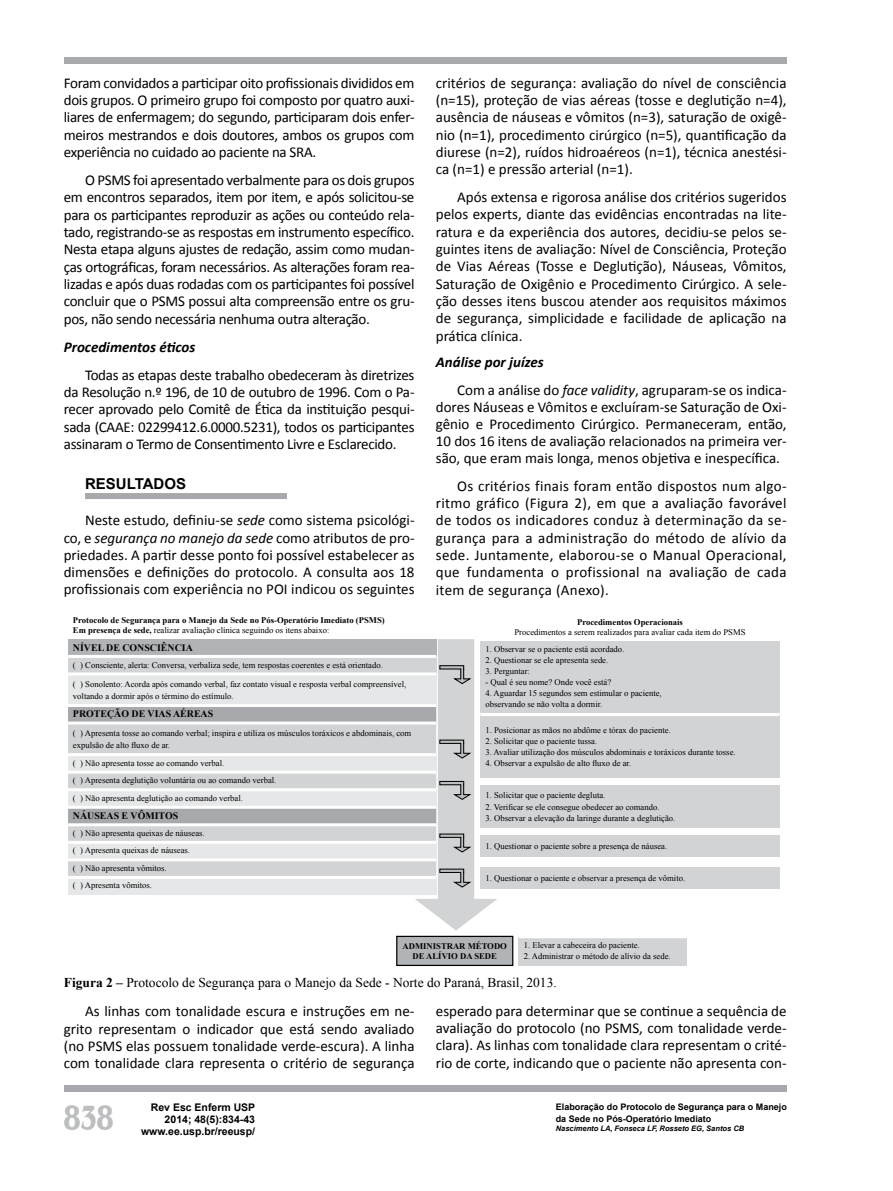
<style>
.page{position:relative;width:893px;height:1191px;background:#fff}
.page>*{position:absolute;margin:0;border:0;box-sizing:border-box;transform-origin:0 0}
.t1{font:700 36px "Benguiat IT Cby BT";color:#bcbec0;scale:.7 1}
.t2{font:15px/17.2px "Calibri";color:#000;text-align:justify}
.t3{font:italic 700 15px "Calibri";color:#000}
.t4{font:700 15px "Arial";color:#000}
.t5{font:13.5px "Times New Roman";color:#000}
.t6{font:700 10.5px/12px "Arial";color:#000;text-align:right}
.t7{font:700 9.9px "Times New Roman";color:#000}
.t8{font:700 9px/12px "Arial";color:#000}
.t9{font:8.7px/17.5px "Times New Roman";color:#000}
.t10{font:700 8.7px/9.9px "Times New Roman";color:#000}
.t11{font:italic 700 7.5px "Arial";color:#000}
.s1{font-style:italic}
.s2{font-weight:400}
.s3{font-weight:700;font-style:italic}
.s4{font-weight:700}
</style>
<div class="page">
<div style="left:64px;top:1084px;width:723px;height:7px;background:#a7a9ac"></div>
<div style="left:64px;top:57px;width:723px;height:7px;background:#a7a9ac"></div>
<div style="left:85px;top:493px;width:202px;height:6px;background:#a7a9ac"></div>
<div style="left:396px;top:935px;width:117px;height:31px;background:#b1b4b6;border:1px solid #000"></div>
<svg style="left:68px;top:639px;width:429px;height:291px"></svg>
<div style="left:480px;top:641px;width:300px;height:71px;background:#d1d3d4"></div>
<div style="left:519px;top:937px;width:168px;height:28px;background:#d1d3d4"></div>
<hr style="left:519px;top:935px;width:168px;height:3px;background:#fff">
<div style="left:480px;top:867px;width:300px;height:22px;background:#d1d3d4"></div>
<div style="left:480px;top:715px;width:300px;height:63px;background:#d1d3d4"></div>
<hr style="left:480px;top:713px;width:300px;height:3px;background:#fff">
<div style="left:480px;top:785px;width:300px;height:43px;background:#d1d3d4"></div>
<div style="left:480px;top:835px;width:300px;height:21px;background:#d1d3d4"></div>
<p class="t2" style="left:64px;top:74px;width:352px">Foram convidados a participar oito profissionais divididos em dois grupos. O primeiro grupo foi composto por quatro auxi&shy;liares de enfermagem; do segundo, participaram dois enfer&shy;meiros mestrandos e dois doutores, ambos os grupos com experiência no cuidado ao paciente na SRA.</p>
<p class="t2" style="left:64px;top:171px;width:352px;text-indent:21px">O PSMS foi apresentado verbalmente para os dois grupos em encontros separados, item por item, e após solicitou-se para os participantes reproduzir as ações ou conteúdo rela&shy;tado, registrando-se as respostas em instrumento específico.<br>Nesta etapa alguns ajustes de redação, assim como mudan&shy;ças ortográficas, foram necessários. As alterações foram rea&shy;lizadas e após duas rodadas com os participantes foi possível concluir que o PSMS possui alta compreensão entre os gru&shy;pos, não sendo necessária nenhuma outra alteração.</p>
<p class="t3" style="left:64px;top:337px;width:133px">Procedimentos éticos</p>
<p class="t2" style="left:64px;top:366px;width:352px;text-indent:21px">Todas as etapas deste trabalho obedeceram às diretrizes da Resolução n.º 196, de 10 de outubro de 1996. Com o Pa&shy;recer aprovado pelo Comitê de Ética da instituição pesqui&shy;sada (CAAE: 02299412.6.0000.5231), todos os participantes assinaram o Termo de Consentimento Livre e Esclarecido.</p>
<p class="t4" style="left:85px;top:473px;width:103px">RESULTADOS</p>
<p class="t2" style="left:64px;top:511px;width:352px;text-indent:21px">Neste estudo, definiu-se <span class="s1">sede</span> como sistema psicológi&shy;co, e <span class="s1">segurança no manejo da sede</span> como atributos de pro&shy;priedades. A partir desse ponto foi possível estabelecer as dimensões e definições do protocolo. A consulta aos 18 profissionais com experiência no POI indicou os seguintes</p>
<p class="t10" style="left:73px;top:615px;width:313px">Protocolo de Segurança para o Manejo da Sede no Pós-Operatório Imediato (PSMS)<br>Em presença de sede, <span class="s2">realizar avaliação clínica seguindo os itens abaixo:</span></p>
<p class="t7" style="left:73px;top:640px;width:121px">NÍVEL DE CONSCIÊNCIA</p>
<p class="t9" style="left:73px;top:656px;width:335px;line-height:18.3px">( ) Consciente, alerta: Conversa, verbaliza sede, tem respostas coerentes e está orientado.<br>( ) Sonolento: Acorda após comando verbal, faz contato visual e resposta verbal compreensível,</p>
<p class="t9" style="left:73px;top:687px;width:162px">voltando a dormir após o término do estímulo.</p>
<p class="t7" style="left:73px;top:707px;width:142px">PROTEÇÃO DE VIAS AÉREAS</p>
<p class="t9" style="left:73px;top:726px;width:340px;line-height:12.3px">( ) Apresenta tosse ao comando verbal; inspira e utiliza os músculos toráxicos e abdominais, com expulsão de alto fluxo de ar.</p>
<p class="t9" style="left:73px;top:755px;width:205px;line-height:17.1px">( ) Não apresenta tosse ao comando verbal.<br>( ) Apresenta deglutição voluntária ou ao comando verbal. ( ) Não apresenta deglutição ao comando verbal.</p>
<p class="t7" style="left:73px;top:808px;width:107px">NÁUSEAS E VÔMITOS</p>
<p class="t9" style="left:73px;top:824px;width:133px">( ) Não apresenta queixas de náuseas. ( ) Apresenta queixas de náuseas.<br>( ) Não apresenta vômitos.<br>( ) Apresenta vômitos.</p>
<p class="t2" style="left:436px;top:74px;width:352px">critérios de segurança: avaliação do nível de consciência (n=15), proteção de vias aéreas (tosse e deglutição n=4), ausência de náuseas e vômitos (n=3), saturação de oxigê&shy;nio (n=1), procedimento cirúrgico (n=5), quantificação da diurese (n=2), ruídos hidroaéreos (n=1), técnica anestési&shy;ca (n=1) e pressão arterial (n=1).</p>
<p class="t2" style="left:436px;top:189px;width:352px;text-indent:21px">Após extensa e rigorosa análise dos critérios sugeridos pelos experts, diante das evidências encontradas na lite&shy;ratura e da experiência dos autores, decidiu-se pelos se&shy;guintes itens de avaliação: Nível de Consciência, Proteção de Vias Aéreas (Tosse e Deglutição), Náuseas, Vômitos, Saturação de Oxigênio e Procedimento Cirúrgico. A sele&shy;ção desses itens buscou atender aos requisitos máximos de segurança, simplicidade e facilidade de aplicação na prática clínica.</p>
<p class="t2" style="left:457px;top:348px;width:331px;line-height:27.6px;text-indent:-21px"><span class="s3">Análise por juízes<br></span>Com a análise do <span class="s1">face validity</span>, agruparam-se os indica-</p>
<p class="t2" style="left:436px;top:398px;width:352px">dores Náuseas e Vômitos e excluíram-se Saturação de Oxi&shy;gênio e Procedimento Cirúrgico. Permaneceram, então, 10 dos 16 itens de avaliação relacionados na primeira ver&shy;são, que eram mais longa, menos objetiva e inespecífica.</p>
<p class="t2" style="left:436px;top:477px;width:352px;text-indent:21px">Os critérios finais foram então dispostos num algo&shy;ritmo gráfico (Figura 2), em que a avaliação favorável de todos os indicadores conduz à determinação da se&shy;gurança para a administração do método de alívio da sede. Juntamente, elaborou-se o Manual Operacional, que fundamenta o profissional na avaliação de cada item de segurança (Anexo).</p>
<p class="t10" style="left:577px;top:616px;width:107px">Procedimentos Operacionais</p>
<p class="t9" style="left:514px;top:623px;width:233px">Procedimentos a serem realizados para avaliar cada item do PSMS</p>
<p class="t9" style="left:485px;top:640px;width:140px">1. Observar se o paciente está acordado.</p>
<p class="t9" style="left:485px;top:651px;width:124px">2. Questionar se ele apresenta sede.</p>
<p class="t9" style="left:485px;top:662px;width:46px">3. Perguntar:</p>
<p class="t9" style="left:485px;top:673px;width:127px">- Qual é seu nome? Onde você está?</p>
<p class="t9" style="left:485px;top:687px;width:178px;line-height:11.1px">4. Aguardar 15 segundos sem estimular o paciente, observando se não volta a dormir.</p>
<p class="t9" style="left:485px;top:721px;width:187px">1. Posicionar as mãos no abdôme e tórax do paciente.</p>
<p class="t9" style="left:485px;top:732px;width:113px">2. Solicitar que o paciente tussa.</p>
<p class="t9" style="left:485px;top:743px;width:252px">3. Avaliar utilização dos músculos abdominais e toráxicos durante tosse.</p>
<p class="t9" style="left:485px;top:754px;width:147px">4. Observar a expulsão de alto fluxo de ar.</p>
<p class="t9" style="left:485px;top:786px;width:122px">1. Solicitar que o paciente degluta.</p>
<p class="t9" style="left:485px;top:797px;width:176px">2. Verificar se ele consegue obedecer ao comando.</p>
<p class="t9" style="left:485px;top:809px;width:191px">3. Observar a elevação da laringe durante a deglutição.</p>
<p class="t9" style="left:485px;top:836px;width:183px">1. Questionar o paciente sobre a presença de náusea.</p>
<p class="t9" style="left:485px;top:869px;width:201px">1. Questionar o paciente e observar a presença de vômito.</p>
<p class="t10" style="left:403px;top:940px;width:106px;text-align:center">ADMINISTRAR MÉTODO<br>DE ALÍVIO DA SEDE</p>
<p class="t9" style="left:524px;top:936px;width:118px">1. Elevar a cabeceira do paciente.</p>
<p class="t9" style="left:524px;top:947px;width:148px">2. Administrar o método de alívio da sede.</p>
<p class="t5" style="left:64px;top:973px;width:495px"><span class="s4">Figura 2 –</span> Protocolo de Segurança para o Manejo da Sede - Norte do Paraná, Brasil, 2013.</p>
<p class="t2" style="left:64px;top:1002px;width:352px;text-indent:21px">As linhas com tonalidade escura e instruções em ne&shy;grito representam o indicador que está sendo avaliado (no PSMS elas possuem tonalidade verde-escura). A linha com tonalidade clara representa o critério de segurança</p>
<p class="t2" style="left:436px;top:1002px;width:352px">esperado para determinar que se continue a sequência de avaliação do protocolo (no PSMS, com tonalidade verde&shy;clara). As linhas com tonalidade clara representam o crité&shy;rio de corte, indicando que o paciente não apresenta con-</p>
<h1 class="t1" style="left:64px;top:1095px;width:72px">838</h1>
<p class="t6" style="left:141px;top:1101px;width:116px">Rev Esc Enferm USP<br>2014; 48(5):834-43 www.ee.usp.br/reeusp/</p>
<p class="t8" style="left:556px;top:1100px;width:233px">Elaboração do Protocolo de Segurança para o Manejo da Sede no Pós-Operatório Imediato</p>
<p class="t11" style="left:556px;top:1123px;width:190px">Nascimento LA, Fonseca LF, Rosseto EG, Santos CB</p>
</div>
